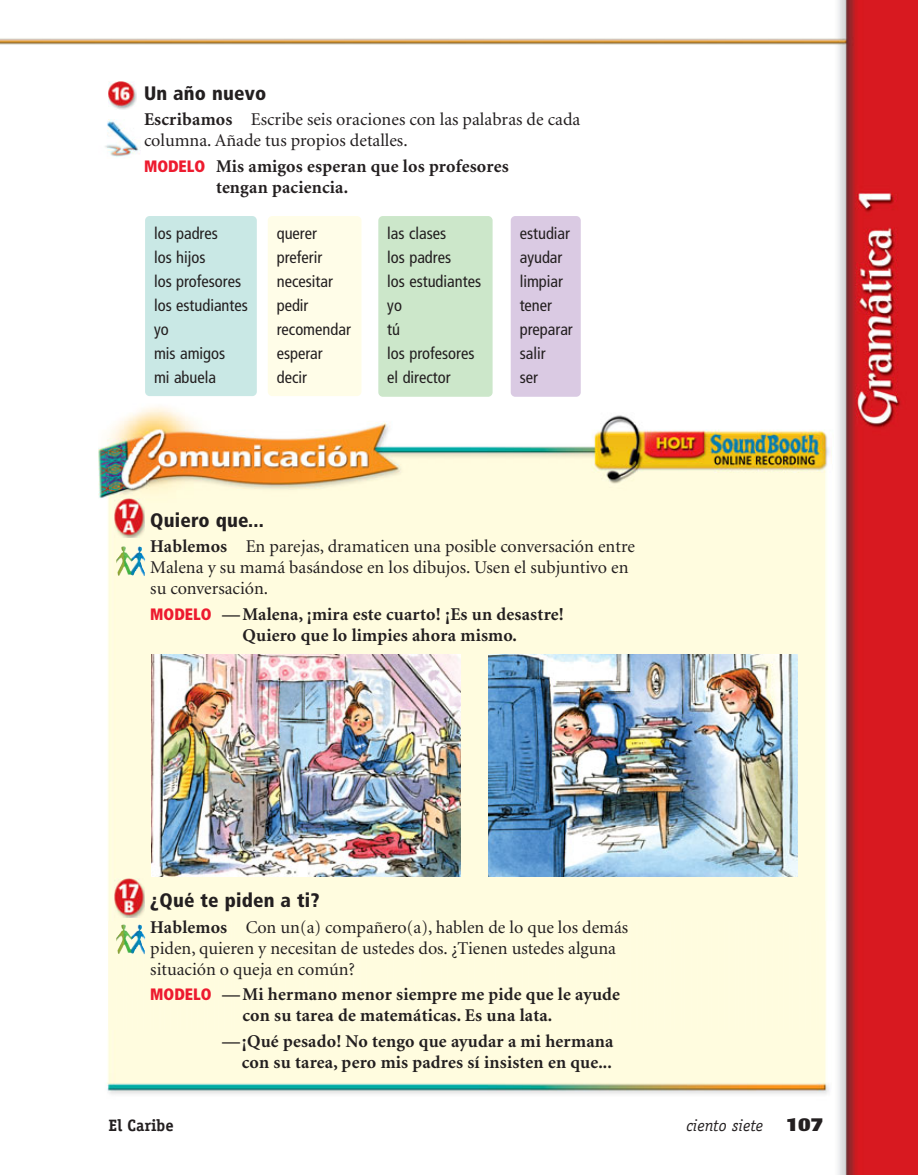
<style>
.page{position:relative;width:918px;height:1175px;background:#fff}
.page>*{position:absolute;margin:0;border:0;box-sizing:border-box;transform-origin:0 0}
.t1{font:900 condensed 19.5px "Frutiger";letter-spacing:.01em;color:#231f20}
.t2{font:18px/21px "Minion";color:#231f20}
.t3{font:700 18px/21px "Minion";letter-spacing:.01em;color:#231f20}
.t4{font:condensed 16.5px/24px "Frutiger";color:#231f20}
.t5{font:italic 16.5px "Officina Serif";color:#231f20}
.t6{font:700 16.5px "Officina Serif";color:#231f20}
.s1{font-weight:700}
.s2{font-family:"Frutiger";font-weight:900;font-stretch:condensed;font-size:16.5px;color:#ed1b2f}
.s3{font-family:"Imago";font-weight:800;font-style:normal;font-size:19.5px}
</style>
<div class="page">
<img style="left:0;top:0;width:918px;height:1174px">
<p class="t1" style="left:144px;top:85px;width:124px">Un año nuevo</p>
<p class="t2" style="left:144px;top:111px;width:438px"><span class="s1">Escribamos</span> Escribe seis oraciones con las palabras de cada columna. Añade tus propios detalles.</p>
<p class="t3" style="left:216px;top:157px;width:294px;text-indent:-72px"><span class="s2">MODELO</span> Mis amigos esperan que los profesores tengan paciencia.</p>
<p class="t4" style="left:387px;top:222px;width:95px">las clases<br>los padres<br>los estudiantes yo<br>tú<br>los profesores el director</p>
<p class="t4" style="left:520px;top:222px;width:55px">estudiar ayudar limpiar tener preparar salir<br>ser</p>
<p class="t4" style="left:154px;top:222px;width:95px">los padres<br>los hijos<br>los profesores los estudiantes yo<br>mis amigos<br>mi abuela</p>
<p class="t4" style="left:277px;top:222px;width:76px">querer preferir necesitar pedir recomendar esperar decir</p>
<p class="t1" style="left:150px;top:512px;width:115px">Quiero que...</p>
<p class="t2" style="left:150px;top:537px;width:486px"><span class="s1">Hablemos</span> En parejas, dramaticen una posible conversación entre<br>Malena y su mamá basándose en los dibujos. Usen el subjuntivo en su conversación.</p>
<p class="t3" style="left:243px;top:605px;width:323px;text-indent:-92px"><span class="s2">MODELO</span> — Malena, ¡mira este cuarto! ¡Es un desastre!<br>Quiero que lo limpies ahora mismo.</p>
<p class="t1" style="left:150px;top:892px;width:171px">¿Qué te piden a ti?</p>
<p class="t2" style="left:150px;top:917px;width:480px"><span class="s1">Hablemos</span> Con un(a) compañero(a), hablen de lo que los demás piden, quieren y necesitan de ustedes dos. ¿Tienen ustedes alguna situación o queja en común?</p>
<p class="t3" style="left:243px;top:985px;width:379px;text-indent:-92px"><span class="s2">MODELO</span> — Mi hermano menor siempre me pide que le ayude con su tarea de matemáticas. Es una lata.</p>
<p class="t3" style="left:222px;top:1031px;width:393px;text-align:right">—¡Qué pesado! No tengo que ayudar a mi hermana con su tarea, pero mis padres sí insisten en que...</p>
<p class="t6" style="left:108px;top:1119px;width:67px">El Caribe</p>
<p class="t5" style="left:686px;top:1119px;width:139px">ciento siete <span class="s3">107</span></p>
</div>
